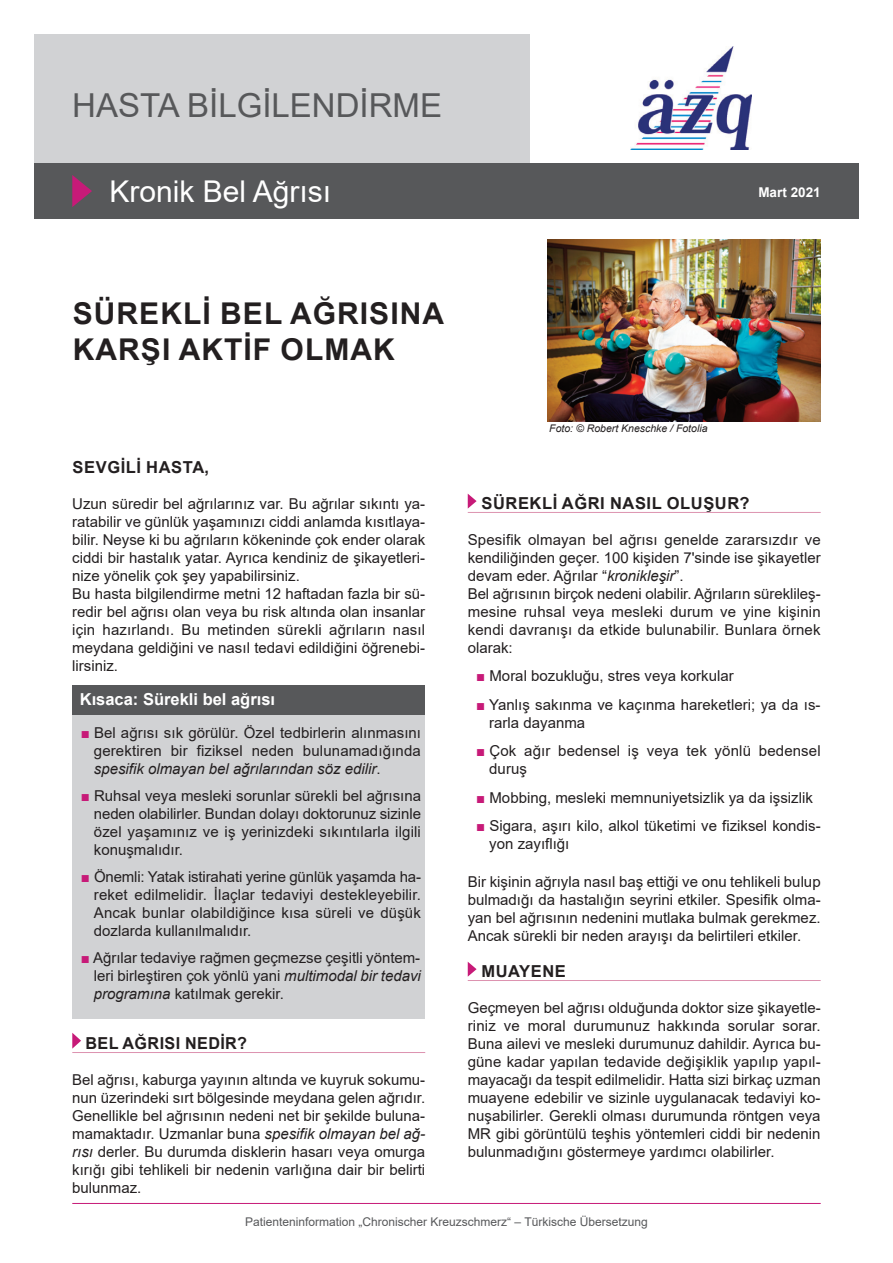
<style>
.page{position:relative;width:893px;height:1263px;background:#fff}
.page>*{position:absolute;margin:0;border:0;box-sizing:border-box;transform-origin:0 0}
.t1{font:33px "Arial";color:#57585a}
.t2{font:700 30px/36px "Arial";letter-spacing:.035em;color:#231f20}
.t3{font:30px "Arial";color:#fff}
.t4{font:700 16.5px "Arial";letter-spacing:.035em;color:#231f20}
.t5{font:700 16.5px "Arial";color:#fff}
.t6{font:15px/18px "Arial";color:#231f20;text-align:justify}
.t7{font:700 13.5px "Arial";color:#fff}
.t8{font:12px "Arial";color:#57585a}
.t9{font:italic 10.5px "Arial";color:#231f20}
.s1{color:#c71a78}
.s2{font-style:italic}
</style>
<div class="page">
<img style="left:548px;top:240px;width:272px;height:181px">
<div style="left:34px;top:34px;width:495px;height:134px;background:#d1d2d4"></div>
<div style="left:34px;top:164px;width:825px;height:55px;background:#57585a"></div>
<hr style="left:468px;top:512px;width:353px;height:1px;background:#dd93b0">
<hr style="left:468px;top:980px;width:353px;height:1px;background:#dd93b0">
<svg style="left:468px;top:494px;width:9px;height:15px"></svg>
<svg style="left:468px;top:962px;width:9px;height:15px"></svg>
<hr style="left:72px;top:1203px;width:749px;height:1px;background:#c71a78">
<svg style="left:72px;top:175px;width:20px;height:32px"></svg>
<img style="left:631px;top:47px;width:120px;height:102px">
<div style="left:72px;top:714px;width:353px;height:305px;background:#d1d2d4"></div>
<div style="left:72px;top:686px;width:353px;height:29px;background:#57585a"></div>
<hr style="left:72px;top:1052px;width:353px;height:1px;background:#dd93b0">
<svg style="left:72px;top:1033px;width:9px;height:16px"></svg>
<h1 class="t1" style="left:72px;top:87px;width:371px">HASTA BİLGİLENDİRME</h1>
<h2 class="t3" style="left:109px;top:175px;width:223px">Kronik Bel Ağrısı</h2>
<p class="t7" style="left:758px;top:185px;width:64px">Mart 2021</p>
<h2 class="t2" style="left:73px;top:296px;width:373px">SÜREKLİ BEL AĞRISINA<br>KARŞI AKTİF OLMAK</h2>
<p class="t4" style="left:73px;top:458px;width:138px">SEVGİLİ HASTA,</p>
<p class="t6" style="left:72px;top:494px;width:354px;text-align:left">Uzun süredir bel ağrılarınız var. Bu ağrılar sıkıntı ya&shy;ratabilir ve günlük yaşamınızı ciddi anlamda kısıtlaya&shy;bilir. Neyse ki bu ağrıların kökeninde çok ender olarak ciddi bir hastalık yatar. Ayrıca kendiniz de şikayetleri&shy;nize yönelik çok şey yapabilirsiniz.<br>Bu hasta bilgilendirme metni 12 haftadan fazla bir sü&shy;redir bel ağrısı olan veya bu risk altında olan insanlar için hazırlandı. Bu metinden sürekli ağrıların nasıl meydana geldiğini ve nasıl tedavi edildiğini öğrenebi&shy;lirsiniz.</p>
<p class="t5" style="left:80px;top:689px;width:197px">Kısaca: Sürekli bel ağrısı</p>
<p class="t6" style="left:94px;top:724px;width:329px;text-indent:-13px"><span class="s1">■</span> Bel ağrısı sık görülür. Özel tedbirlerin alınmasını gerektiren bir fiziksel neden bulunamadığında <span class="s2">spesifik olmayan bel ağrılarından söz edilir</span>.</p>
<p class="t6" style="left:94px;top:787px;width:329px;text-indent:-13px"><span class="s1">■</span> Ruhsal veya mesleki sorunlar sürekli bel ağrısına neden olabilirler. Bundan dolayı doktorunuz sizinle özel yaşamınız ve iş yerinizdeki sıkıntılarla ilgili konuşmalıdır.</p>
<p class="t6" style="left:94px;top:868px;width:329px;text-indent:-13px"><span class="s1">■</span> Önemli: Yatak istirahati yerine günlük yaşamda ha&shy;reket edilmelidir. İlaçlar tedaviyi destekleyebilir.<br>Ancak bunlar olabildiğince kısa süreli ve düşük dozlarda kullanılmalıdır.</p>
<p class="t6" style="left:94px;top:949px;width:329px;text-indent:-13px"><span class="s1">■</span> Ağrılar tedaviye rağmen geçmezse çeşitli yöntem&shy;leri birleştiren çok yönlü yani <span class="s2">multimodal bir tedavi programına</span> katılmak gerekir.</p>
<p class="t4" style="left:86px;top:1034px;width:163px">BEL AĞRISI NEDİR?</p>
<p class="t6" style="left:72px;top:1070px;width:354px">Bel ağrısı, kaburga yayının altında ve kuyruk sokumu&shy;nun üzerindeki sırt bölgesinde meydana gelen ağrıdır.<br>Genellikle bel ağrısının nedeni net bir şekilde buluna&shy;mamaktadır. Uzmanlar buna <span class="s2">spesifik olmayan bel ağ&shy;rısı</span> derler. Bu durumda disklerin hasarı veya omurga kırığı gibi tehlikeli bir nedenin varlığına dair bir belirti bulunmaz.</p>
<p class="t9" style="left:549px;top:423px;width:160px">Foto: © Robert Kneschke / Fotolia</p>
<p class="t4" style="left:481px;top:494px;width:270px">SÜREKLİ AĞRI NASIL OLUŞUR?</p>
<p class="t6" style="left:468px;top:530px;width:354px;text-align:left">Spesifik olmayan bel ağrısı genelde zararsızdır ve kendiliğinden geçer. 100 kişiden 7'sinde ise şikayetler devam eder. Ağrılar “<span class="s2">kronikleşir</span>”.<br>Bel ağrısının birçok nedeni olabilir. Ağrıların süreklileş&shy;mesine ruhsal veya mesleki durum ve yine kişinin kendi davranışı da etkide bulunabilir. Bunlara örnek olarak:</p>
<p class="t6" style="left:476px;top:667px;width:259px"><span class="s1">■</span> Moral bozukluğu, stres veya korkular</p>
<p class="t6" style="left:489px;top:695px;width:333px;text-indent:-13px"><span class="s1">■</span> Yanlış sakınma ve kaçınma hareketleri; ya da ıs&shy;rarla dayanma</p>
<p class="t6" style="left:489px;top:742px;width:333px;text-indent:-13px"><span class="s1">■</span> Çok ağır bedensel iş veya tek yönlü bedensel duruş</p>
<p class="t6" style="left:476px;top:788px;width:338px"><span class="s1">■</span> Mobbing, mesleki memnuniyetsizlik ya da işsizlik</p>
<p class="t6" style="left:489px;top:817px;width:333px;text-indent:-13px"><span class="s1">■</span> Sigara, aşırı kilo, alkol tüketimi ve fiziksel kondis&shy;yon zayıflığı</p>
<p class="t6" style="left:468px;top:872px;width:354px">Bir kişinin ağrıyla nasıl baş ettiği ve onu tehlikeli bulup bulmadığı da hastalığın seyrini etkiler. Spesifik olma&shy;yan bel ağrısının nedenini mutlaka bulmak gerekmez.<br>Ancak sürekli bir neden arayışı da belirtileri etkiler.</p>
<p class="t4" style="left:481px;top:962px;width:86px">MUAYENE</p>
<p class="t6" style="left:468px;top:998px;width:354px">Geçmeyen bel ağrısı olduğunda doktor size şikayetle&shy;riniz ve moral durumunuz hakkında sorular sorar.<br>Buna ailevi ve mesleki durumunuz dahildir. Ayrıca bu&shy;güne kadar yapılan tedavide değişiklik yapılıp yapıl&shy;mayacağı da tespit edilmelidir. Hatta sizi birkaç uzman muayene edebilir ve sizinle uygulanacak tedaviyi ko&shy;nuşabilirler. Gerekli olması durumunda röntgen veya MR gibi görüntülü teşhis yöntemleri ciddi bir nedenin bulunmadığını göstermeye yardımcı olabilirler.</p>
<p class="t8" style="left:245px;top:1215px;width:404px">Patienteninformation „Chronischer Kreuzschmerz“ – Türkische Übersetzung</p>
</div>
